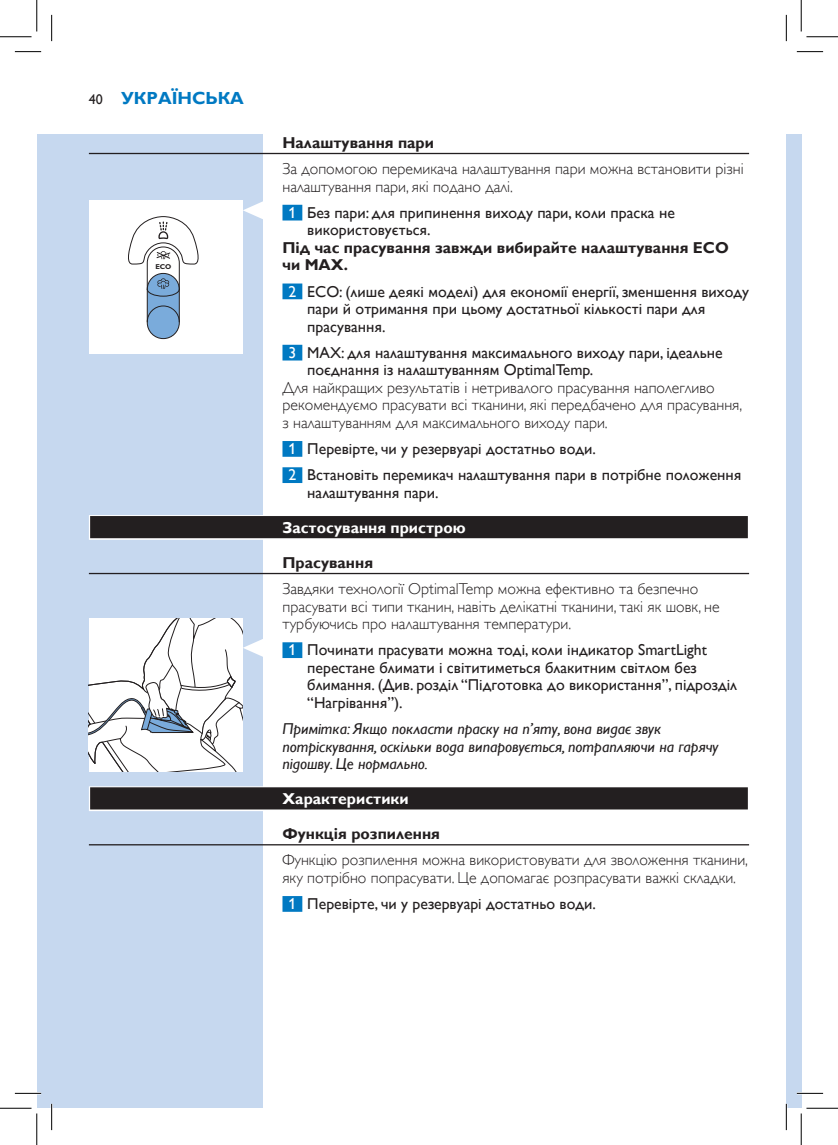
<style>
.page{position:relative;width:838px;height:1145px;background:#fff}
.page>*{position:absolute;margin:0;border:0;box-sizing:border-box;transform-origin:0 0}
.org_Titleleft{font:700 17.5px "Gill Sans Alt One WGL";color:#0079c2}
.actionlist-item-para{font:15.75px/17.5px "Gill Sans Alt One WGL";color:#231f20}
.heading-paragraph{font:15.75px/17.5px "Gill Sans Alt One WGL Light";color:#231f20}
.chapter-note-paragra{font:italic 15.75px/17.5px "Gill Sans Alt One WGL";color:#231f20}
.actionlist-item-next{font:700 15.75px/17.5px "Gill Sans Alt One WGL";color:#231f20}
.heading-title-paragr{font:700 15.75px "Gill Sans Alt One WGL";color:#231f20}
.chapter-title-paragr{font:700 15.75px "Gill Sans Alt One WGL";color:#fff}
.org_Pageleft{font:14px "Gill Sans Alt One WGL";color:#231f20}
.t1{font:700 7px "Gill Sans Alt One WGL";color:#231f20}
.s1{color:#fff}
</style>
<div class="page">
<div style="left:786px;top:134px;width:15px;height:974px;background:#c6d8ef"></div>
<div style="left:37px;top:134px;width:225px;height:974px;background:#c6d8ef"></div>
<hr style="left:89px;top:153px;width:660px;height:1px;background:#231f20">
<div style="left:282px;top:205px;width:20px;height:16px;background:#0079c2"></div>
<div style="left:282px;top:284px;width:20px;height:15px;background:#0079c2"></div>
<div style="left:282px;top:345px;width:20px;height:16px;background:#0079c2"></div>
<div style="left:282px;top:441px;width:20px;height:16px;background:#0079c2"></div>
<div style="left:282px;top:467px;width:20px;height:16px;background:#0079c2"></div>
<div style="left:89px;top:515px;width:660px;height:25px;background:#cdcccd"></div>
<div style="left:90px;top:516px;width:657px;height:22px;background:#231f20"></div>
<hr style="left:89px;top:573px;width:660px;height:1px;background:#231f20">
<div style="left:282px;top:642px;width:20px;height:16px;background:#0079c2"></div>
<div style="left:89px;top:786px;width:660px;height:25px;background:#929090"></div>
<div style="left:90px;top:787px;width:657px;height:22px;background:#231f20"></div>
<hr style="left:89px;top:844px;width:660px;height:1px;background:#231f20">
<div style="left:282px;top:896px;width:20px;height:16px;background:#0079c2"></div>
<svg style="left:243px;top:200px;width:20px;height:20px"></svg>
<div style="left:89px;top:200px;width:154px;height:154px;background:#fff"></div>
<div style="left:147px;top:273px;width:32px;height:66px;background:#7aabdb;border-radius:16px"></div>
<div style="left:147px;top:246px;width:33px;height:93px;border:1px solid #231f20;border-radius:16px"></div>
<svg style="left:146px;top:272px;width:34px;height:51px"></svg>
<svg style="left:128px;top:216px;width:71px;height:49px"></svg>
<svg style="left:89px;top:618px;width:174px;height:154px"></svg>
<hr style="left:15px;top:1092px;width:26px;height:2px;background:#fff">
<hr style="left:796px;top:1092px;width:27px;height:2px;background:#fff">
<hr style="left:51px;top:1104px;width:2px;height:26px;background:#fff">
<svg style="left:15px;top:51px;width:26px;height:1px"></svg>
<svg style="left:796px;top:51px;width:27px;height:1px"></svg>
<svg style="left:15px;top:1093px;width:26px;height:1px"></svg>
<svg style="left:796px;top:1093px;width:27px;height:1px"></svg>
<svg style="left:51px;top:15px;width:1px;height:26px"></svg>
<svg style="left:51px;top:1104px;width:1px;height:26px"></svg>
<svg style="left:786px;top:15px;width:1px;height:26px"></svg>
<svg style="left:786px;top:1104px;width:1px;height:26px"></svg>
<hr style="left:0;top:36px;width:32px;height:1px;background:#000">
<hr style="left:806px;top:36px;width:31px;height:1px;background:#000">
<hr style="left:0;top:1108px;width:32px;height:1px;background:#000">
<hr style="left:806px;top:1108px;width:31px;height:1px;background:#000">
<hr style="left:36px;top:0;width:1px;height:31px;background:#000">
<hr style="left:36px;top:1113px;width:1px;height:32px;background:#000">
<hr style="left:800px;top:0;width:1px;height:31px;background:#000">
<hr style="left:800px;top:1113px;width:1px;height:32px;background:#000">
<p class="org_Pageleft" style="left:89px;top:90px;width:15px">40</p>
<p class="org_Titleleft" style="left:121px;top:86px;width:124px">УКРАЇНСЬКА</p>
<p class="t1" style="left:155px;top:262px;width:18px">ECO</p>
<p class="heading-title-paragr" style="left:282px;top:132px;width:153px">Налаштування пари</p>
<p class="heading-paragraph" style="left:282px;top:160px;width:462px">За допомогою перемикача налаштування пари можна встановити різні налаштування пари, які подано далі.</p>
<p class="actionlist-item-para" style="left:307px;top:204px;width:369px;text-indent:-19px"><span class="s1">1</span> Без пари: для припинення виходу пари, коли праска не використовується.</p>
<p class="actionlist-item-next" style="left:282px;top:239px;width:448px">Під час прасування завжди вибирайте налаштування ECO чи MAX.</p>
<p class="actionlist-item-para" style="left:307px;top:282px;width:443px;text-indent:-19px"><span class="s1">2</span> ECO: (лише деякі моделі) для економії енергії, зменшення виходу пари й отримання при цьому достатньої кількості пари для прасування.</p>
<p class="actionlist-item-para" style="left:307px;top:344px;width:417px;text-indent:-19px"><span class="s1">3</span> MAX: для налаштування максимального виходу пари, ідеальне поєднання із налаштуванням OptimalTemp.</p>
<p class="heading-paragraph" style="left:282px;top:379px;width:461px">Для найкращих результатів і нетривалого прасування наполегливо рекомендуємо прасувати всі тканини, які передбачено для прасування, з налаштуванням для максимального виходу пари.</p>
<p class="actionlist-item-para" style="left:288px;top:440px;width:309px"><span class="s1">1</span> Перевірте, чи у резервуарі достатньо води.</p>
<p class="actionlist-item-para" style="left:307px;top:466px;width:435px;text-indent:-19px"><span class="s1">2</span> Встановіть перемикач налаштування пари в потрібне положення налаштування пари.</p>
<p class="chapter-title-paragr" style="left:282px;top:517px;width:185px">Застосування пристрою</p>
<p class="heading-title-paragr" style="left:282px;top:552px;width:92px">Прасування</p>
<p class="heading-paragraph" style="left:282px;top:580px;width:438px">Завдяки технології OptimalTemp можна ефективно та безпечно прасувати всі типи тканин, навіть делікатні тканини, такі як шовк, не турбуючись про налаштування температури.</p>
<p class="actionlist-item-para" style="left:307px;top:641px;width:431px;text-indent:-19px"><span class="s1">1</span> Починати прасувати можна тоді, коли індикатор SmartLight перестане блимати і світитиметься блакитним світлом без блимання. (Див. розділ “Підготовка до використання”, підрозділ “Нагрівання”).</p>
<p class="chapter-note-paragra" style="left:282px;top:720px;width:437px">Примітка: Якщо покласти праску на п’яту, вона видає звук потріскування, оскільки вода випаровується, потрапляючи на гарячу підошву. Це нормально.</p>
<p class="chapter-title-paragr" style="left:282px;top:788px;width:128px">Характеристики</p>
<p class="heading-title-paragr" style="left:282px;top:823px;width:159px">Функція розпилення</p>
<p class="heading-paragraph" style="left:282px;top:851px;width:467px">Функцію розпилення можна використовувати для зволоження тканини, яку потрібно попрасувати. Це допомагає розпрасувати важкі складки.</p>
<p class="actionlist-item-para" style="left:288px;top:895px;width:309px"><span class="s1">1</span> Перевірте, чи у резервуарі достатньо води.</p>
</div>
